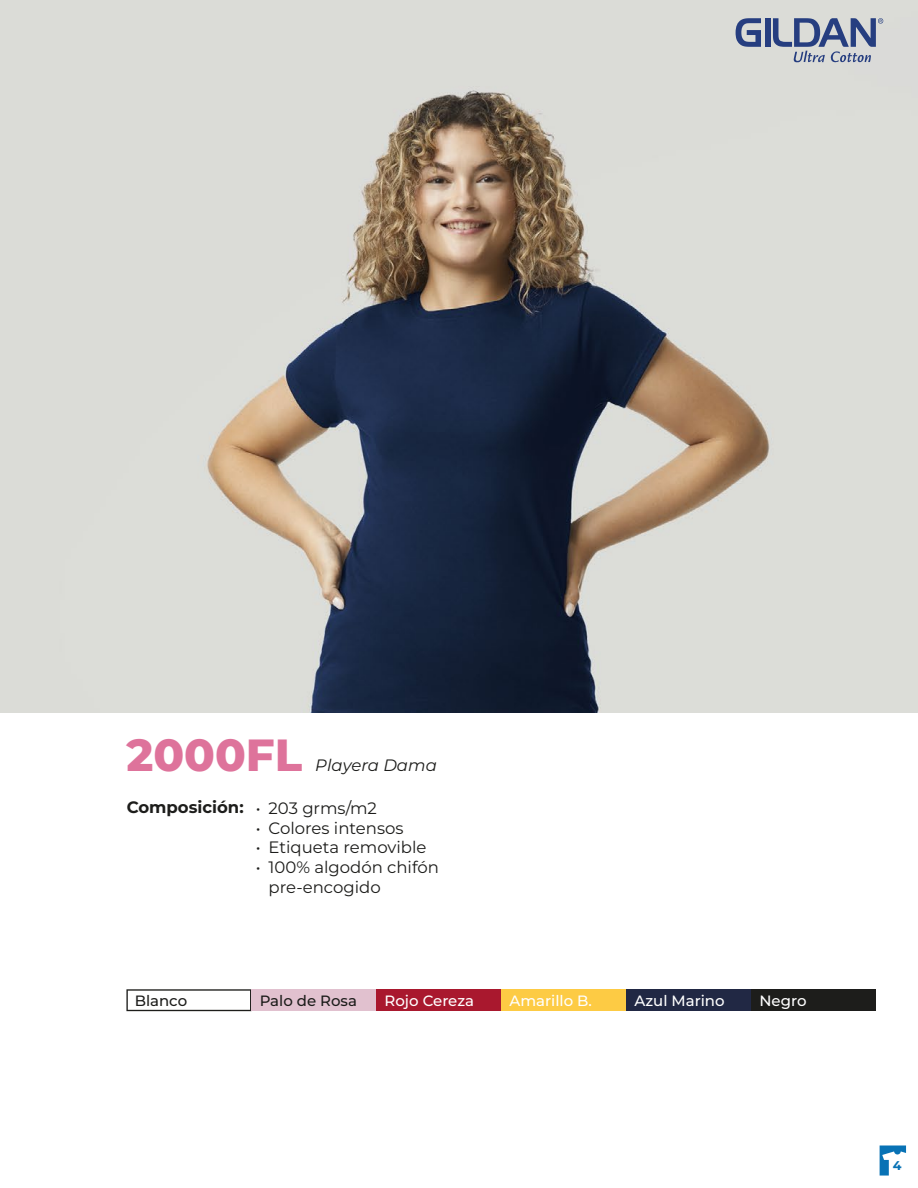
<style>
.page{position:relative;width:918px;height:1188px;background:#fff}
.page>*{position:absolute;margin:0;border:0;box-sizing:border-box;transform-origin:0 0}
.t1{font:800 45px "Montserrat";color:#de739b}
.t2{font:16.5px/19.8px "Montserrat";color:#1d1d1b}
.t3{font:700 16.5px "Montserrat";color:#1d1d1b}
.t4{font:italic 16.5px "Montserrat";color:#1d1d1b}
.t5{font:500 15px "Montserrat";color:#fff}
.t6{font:500 15px "Montserrat";color:#1d1d1b}
.t7{font:700 12.75px "Montserrat";color:#0872b5}
.s1{font-weight:400}
</style>
<div class="page">
<img style="left:0;top:0;width:918px;height:712px">
<svg style="left:736px;top:18px;width:25px;height:29px"></svg>
<div style="left:765px;top:18px;width:5px;height:29px;background:#263e80"></div>
<svg style="left:773px;top:18px;width:110px;height:45px;background:#9ca5b9"></svg>
<svg style="left:126px;top:989px;width:125px;height:22px"></svg>
<div style="left:251px;top:989px;width:125px;height:22px;background:#e1c1cf"></div>
<div style="left:376px;top:989px;width:125px;height:22px;background:#a9182e"></div>
<div style="left:501px;top:989px;width:125px;height:22px;background:#fdcb44"></div>
<div style="left:626px;top:989px;width:125px;height:22px;background:#212844"></div>
<div style="left:751px;top:989px;width:125px;height:22px;background:#1d1d1b"></div>
<svg style="left:880px;top:1146px;width:26px;height:30px"></svg>
<h1 class="t1" style="left:126px;top:725px;width:177px">2000FL</h1>
<p class="t4" style="left:315px;top:754px;width:123px">Playera Dama</p>
<p class="t3" style="left:127px;top:796px;width:252px">Composición: <span class="s1">• 203 grms/m2</span></p>
<p class="t2" style="left:256px;top:817px;width:149px">• Colores intensos</p>
<p class="t2" style="left:256px;top:837px;width:172px">• Etiqueta removible</p>
<p class="t2" style="left:269px;top:857px;width:172px;text-indent:-13px">• 100% algodón chifón pre-encogido</p>
<p class="t6" style="left:135px;top:990px;width:54px">Blanco</p>
<p class="t6" style="left:260px;top:990px;width:99px">Palo de Rosa</p>
<p class="t5" style="left:385px;top:990px;width:91px">Rojo Cereza</p>
<p class="t5" style="left:510px;top:990px;width:84px">Amarillo B.</p>
<p class="t5" style="left:635px;top:990px;width:92px">Azul Marino</p>
<p class="t5" style="left:759px;top:990px;width:48px">Negro</p>
<p class="t7" style="left:893px;top:1157px;width:10px">4</p>
</div>
